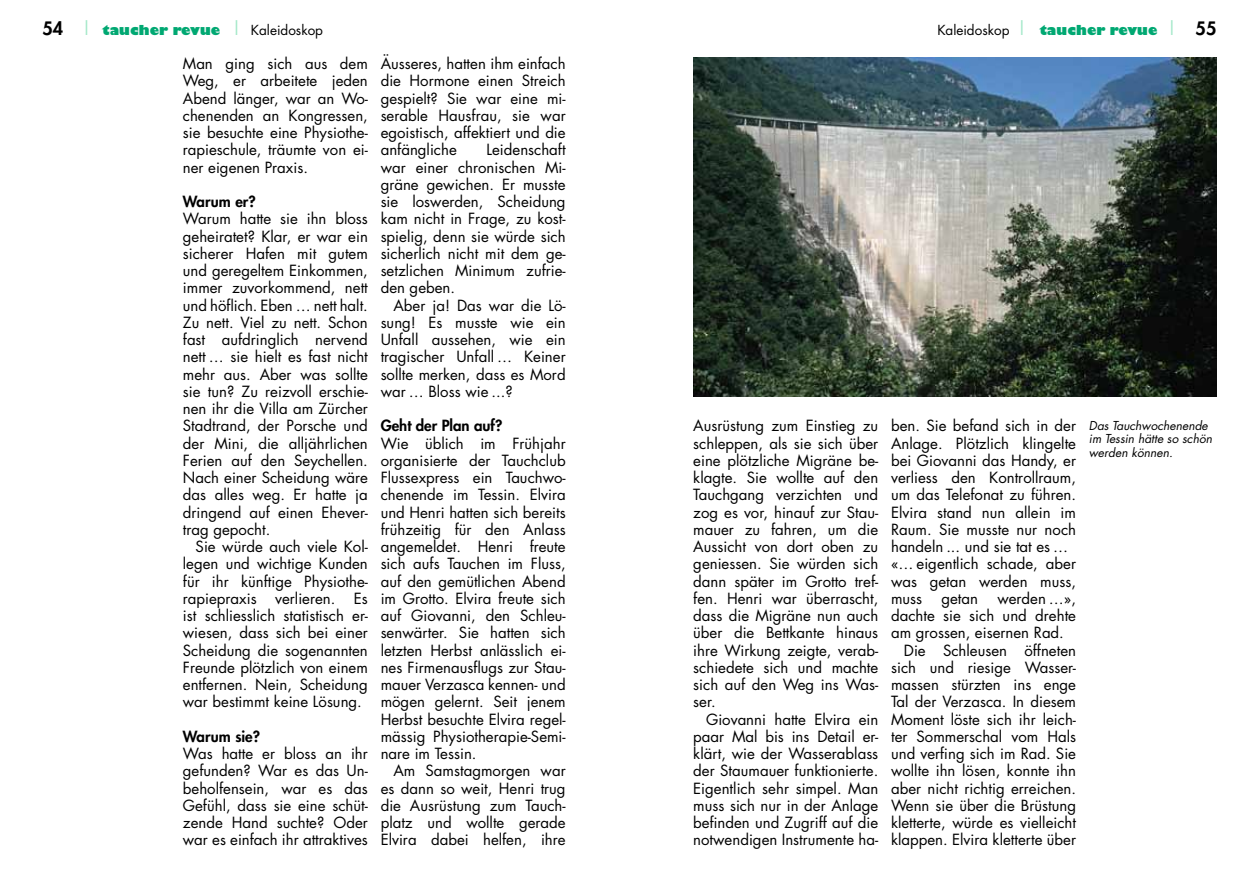
<style>
.page{position:relative;width:1259px;height:893px;background:#fff}
.page>*{position:absolute;margin:0;border:0;box-sizing:border-box;transform-origin:0 0}
.t1{font:15px/17.2px "Futura";color:#000;text-align:justify}
.t2{font:800 15px "Futura";color:#000}
.t3{font:800 13.5px "Gill Sans";color:#00a872}
.t4{font:italic 12px/13.5px "Futura";color:#000}
.s1{font-family:"Futura";font-size:18px;color:#000}
.s2{font-family:"Futura";font-weight:400;font-size:18px;color:#a3e8c8}
.s3{font-family:"Futura";font-weight:400;color:#000}
</style>
<div class="page">
<img style="left:693px;top:58px;width:523px;height:339px">
<p class="t3" style="left:43px;top:21px;width:282px"><span class="s1">54</span> <span class="s2">|</span> taucher revue <span class="s2">|</span> <span class="s3">Kaleidoskop</span></p>
<p class="t3" style="left:937px;top:21px;width:281px"><span class="s3">Kaleidoskop</span> <span class="s2">|</span> taucher revue <span class="s2">|</span> <span class="s1">55</span></p>
<p class="t1" style="left:183px;top:55px;width:186px">Man ging sich aus dem Weg, er arbeitete jeden Abend länger, war an Wo&shy;chenenden an Kongressen, sie besuchte eine Physiothe&shy;rapieschule, träumte von ei&shy;ner eigenen Praxis.</p>
<p class="t2" style="left:183px;top:192px;width:74px">Warum er?</p>
<p class="t1" style="left:183px;top:210px;width:186px">Warum hatte sie ihn bloss geheiratet? Klar, er war ein sicherer Hafen mit gutem und geregeltem Einkommen, immer zuvorkommend, nett und höflich. Eben … nett halt.<br>Zu nett. Viel zu nett. Schon fast aufdringlich nervend nett … sie hielt es fast nicht mehr aus. Aber was sollte sie tun? Zu reizvoll erschie&shy;nen ihr die Villa am Zürcher Stadtrand, der Porsche und der Mini, die alljährlichen Ferien auf den Seychellen.<br>Nach einer Scheidung wäre das alles weg. Er hatte ja dringend auf einen Ehever&shy;trag gepocht.</p>
<p class="t1" style="left:183px;top:538px;width:186px;text-indent:13px">Sie würde auch viele Kol&shy;legen und wichtige Kunden für ihr künftige Physiothe&shy;rapiepraxis verlieren. Es ist schliesslich statistisch er&shy;wiesen, dass sich bei einer Scheidung die sogenannten Freunde plötzlich von einem entfernen. Nein, Scheidung war bestimmt keine Lösung.</p>
<p class="t2" style="left:183px;top:727px;width:79px">Warum sie?</p>
<p class="t1" style="left:183px;top:745px;width:186px">Was hatte er bloss an ihr gefunden? War es das Un&shy;beholfensein, war es das Gefühl, dass sie eine schüt&shy;zende Hand suchte? Oder war es einfach ihr attraktives</p>
<p class="t1" style="left:381px;top:55px;width:186px">Äusseres, hatten ihm einfach die Hormone einen Streich gespielt? Sie war eine mi&shy;serable Hausfrau, sie war egoistisch, affektiert und die anfängliche</p>
<p class="t1" style="left:381px;top:141px;width:186px;text-indent:106px">Leidenschaft war einer chronischen Mi&shy;gräne gewichen. Er musste sie loswerden, Scheidung kam nicht in Frage, zu kost&shy;spielig, denn sie würde sich sicherlich nicht mit dem ge&shy;setzlichen Minimum zufrie&shy;den geben.</p>
<p class="t1" style="left:381px;top:296px;width:186px;text-indent:13px">Aber ja! Das war die Lö&shy;sung! Es musste wie ein Unfall aussehen, wie ein tragischer Unfall … Keiner sollte merken, dass es Mord war … Bloss wie ...?</p>
<p class="t2" style="left:381px;top:416px;width:123px">Geht der Plan auf?</p>
<p class="t1" style="left:381px;top:434px;width:186px">Wie üblich im Frühjahr organisierte der Tauchclub Flussexpress ein Tauchwo&shy;chenende im Tessin. Elvira und Henri hatten sich bereits frühzeitig für den Anlass angemeldet. Henri freute sich aufs Tauchen im Fluss, auf den gemütlichen Abend im Grotto. Elvira freute sich auf Giovanni, den Schleu&shy;senwärter. Sie hatten sich letzten Herbst anlässlich ei&shy;nes Firmenausflugs zur Stau&shy;mauer Verzasca kennen- und mögen gelernt. Seit jenem Herbst besuchte Elvira regel&shy;mässig Physiotherapie-Semi&shy;nare im Tessin.</p>
<p class="t1" style="left:381px;top:762px;width:186px;text-indent:13px">Am Samstagmorgen war es dann so weit, Henri trug die Ausrüstung zum Tauch&shy;platz und wollte gerade Elvira dabei helfen, ihre</p>
<p class="t1" style="left:891px;top:417px;width:186px;text-align:left">ben. Sie befand sich in der<br>Anlage. Plötzlich klingelte bei Giovanni das Handy, er verliess den Kontrollraum, um das Telefonat zu führen.<br>Elvira stand nun allein im<br>Raum. Sie musste nur noch handeln ... und sie tat es … «… eigentlich schade, aber was getan werden muss, muss</p>
<p class="t1" style="left:693px;top:417px;width:186px">Ausrüstung zum Einstieg zu schleppen, als sie sich über eine plötzliche Migräne be&shy;klagte. Sie wollte auf den Tauchgang verzichten und zog es vor, hinauf zur Stau&shy;mauer zu fahren, um die Aussicht von dort oben zu geniessen. Sie würden sich dann später im Grotto tref&shy;fen. Henri war überrascht, dass die Migräne nun auch über die Bettkante hinaus ihre Wirkung zeigte, verab&shy;schiedete sich und machte sich auf den Weg ins Was&shy;ser.</p>
<p class="t1" style="left:693px;top:710px;width:186px;text-indent:13px">Giovanni hatte Elvira ein paar Mal bis ins Detail er&shy;klärt, wie der Wasserablass der Staumauer funktionierte.<br>Eigentlich sehr simpel. Man muss sich nur in der Anlage befinden und Zugriff auf die notwendigen Instrumente ha-</p>
<p class="t4" style="left:1089px;top:419px;width:125px">Das Tauchwochenende im Tessin hätte so schön werden können.</p>
<p class="t1" style="left:941px;top:589px;width:38px">getan</p>
<p class="t1" style="left:997px;top:589px;width:80px">werden …»,</p>
<p class="t1" style="left:891px;top:607px;width:186px">dachte sie sich und drehte</p>
<p class="t1" style="left:891px;top:624px;width:174px">am grossen, eisernen Rad.</p>
<p class="t1" style="left:904px;top:641px;width:174px">Die Schleusen öffneten</p>
<p class="t1" style="left:891px;top:658px;width:186px">sich und riesige Wasser-</p>
<p class="t1" style="left:891px;top:676px;width:186px">massen stürzten ins enge</p>
<p class="t1" style="left:891px;top:693px;width:186px">Tal der Verzasca. In diesem</p>
<p class="t1" style="left:891px;top:710px;width:186px">Moment löste sich ihr leich-</p>
<p class="t1" style="left:891px;top:727px;width:186px">ter Sommerschal vom Hals</p>
<p class="t1" style="left:891px;top:745px;width:186px">und verfing sich im Rad. Sie</p>
<p class="t1" style="left:891px;top:762px;width:186px">wollte ihn lösen, konnte ihn</p>
<p class="t1" style="left:891px;top:779px;width:186px">aber nicht richtig erreichen.</p>
<p class="t1" style="left:891px;top:796px;width:186px">Wenn sie über die Brüstung</p>
<p class="t1" style="left:891px;top:814px;width:186px">kletterte, würde es vielleicht</p>
<p class="t1" style="left:891px;top:831px;width:186px">klappen. Elvira kletterte über</p>
</div>
